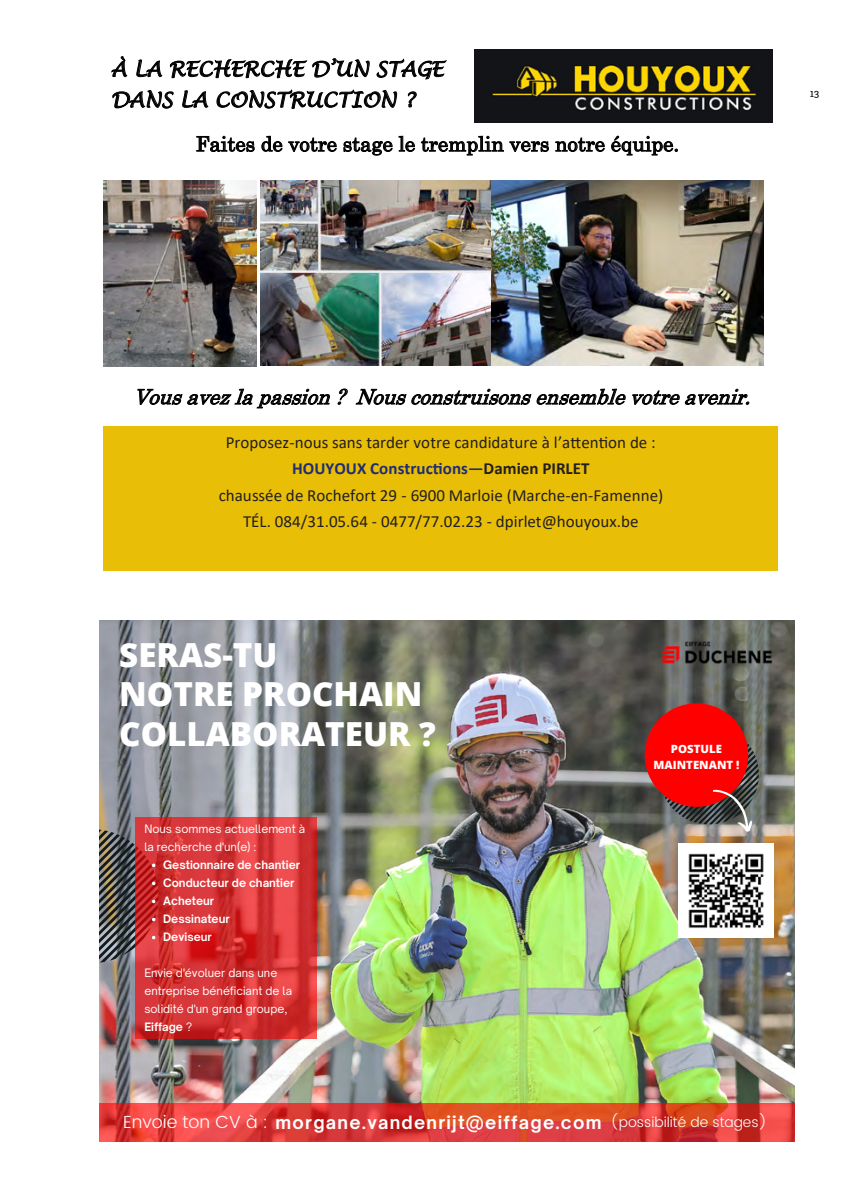
<style>
.page{position:relative;width:844px;height:1191px;background:#fff}
.page>*{position:absolute;margin:0;border:0;box-sizing:border-box;transform-origin:0 0}
.t1{font:800 33.25px/39.2px "Open Sans";color:#fff}
.t2{font:italic 20.47px "Century";color:#000}
.t3{font:20.47px "Century";color:#000}
.t4{font:italic 20.47px/30.6px "Lucida Handwriting";color:#000}
.t5{font:700 17.5px "Open Sauce One";letter-spacing:.07em;color:#fff}
.t6{font:16.97px/26.4px "Calibri";color:#231f20;text-align:center}
.t7{font:300 14px "Poppins";color:#fff}
.t8{font:800 11.38px/15.6px "Open Sans";color:#fff;text-align:center}
.t9{font:11.03px/18px "Open Sauce One";color:#fff}
.t10{font:700 11.03px/18px "Open Sauce One";color:#fff}
.t11{font:10.5px "Adelle";color:#000}
.s1{font-weight:700;color:#1f2d74}
.s2{font-weight:700}
.s3{font-family:"Poppins";font-weight:300}
</style>
<div class="page">
<img style="left:99px;top:620px;width:695px;height:483px">
<svg style="left:99px;top:1103px;width:695px;height:38px;background:#dd3f35"></svg>
<img style="left:653px;top:635px;width:127px;height:37px">
<div style="left:644px;top:703px;width:104px;height:104px;background:#f00;border-radius:50%"></div>
<img style="left:678px;top:843px;width:95px;height:94px">
<svg style="left:659px;top:725px;width:99px;height:106px"></svg>
<svg style="left:135px;top:817px;width:182px;height:222px;background:#d53334"></svg>
<svg style="left:99px;top:829px;width:60px;height:134px;background:#86494a"></svg>
<img style="left:474px;top:50px;width:298px;height:73px">
<div style="left:103px;top:426px;width:675px;height:145px;background:#e9be07"></div>
<img style="left:260px;top:181px;width:503px;height:185px">
<img style="left:103px;top:180px;width:154px;height:187px">
<p class="t4" style="left:111px;top:54px;width:334px">À LA RECHERCHE D’UN STAGE<br>DANS LA CONSTRUCTION ?</p>
<p class="t3" style="left:196px;top:127px;width:484px">Faites de votre stage le tremplin vers notre équipe.</p>
<p class="t11" style="left:810px;top:87px;width:10px">13</p>
<p class="t2" style="left:133px;top:379px;width:628px">Vousavezlapassion?Nousconstruisonsensemblevotreavenir.</p>
<p class="t6" style="left:219px;top:428px;width:446px">Proposez-nous sans tarder votre candidature à l’attention de :<br><span class="s1">HOUYOUX Constructions—</span><span class="s2">Damien PIRLET<br></span>chaussée de Rochefort 29 - 6900 Marloie (Marche-en-Famenne)<br>TÉL. 084/31.05.64 - 0477/77.02.23 - dpirlet@houyoux.be</p>
<h1 class="t1" style="left:119px;top:634px;width:318px">SERAS-TU<br>NOTRE PROCHAIN<br>COLLABORATEUR ?</h1>
<p class="t9" style="left:144px;top:819px;width:162px">Nous sommes actuellement à la recherche d'un(e) :</p>
<p class="t10" style="left:163px;top:855px;width:138px">Gestionnaire de chantier<br>Conducteur de chantier<br>Acheteur<br>Dessinateur<br>Deviseur</p>
<p class="t9" style="left:144px;top:963px;width:149px">Envie d'évoluer dans une entreprise bénéficiant de la solidité d'un grand groupe,<br><span class="s2">Eiffage</span> ?</p>
<p class="t8" style="left:653px;top:741px;width:87px">POSTULE<br>MAINTENANT !</p>
<p class="t5" style="left:123px;top:1110px;width:479px"><span class="s3">Envoie ton CV à :</span> morgane.vandenrijt@eiffage.com</p>
<p class="t7" style="left:610px;top:1111px;width:158px">(possibilité de stages)</p>
</div>
